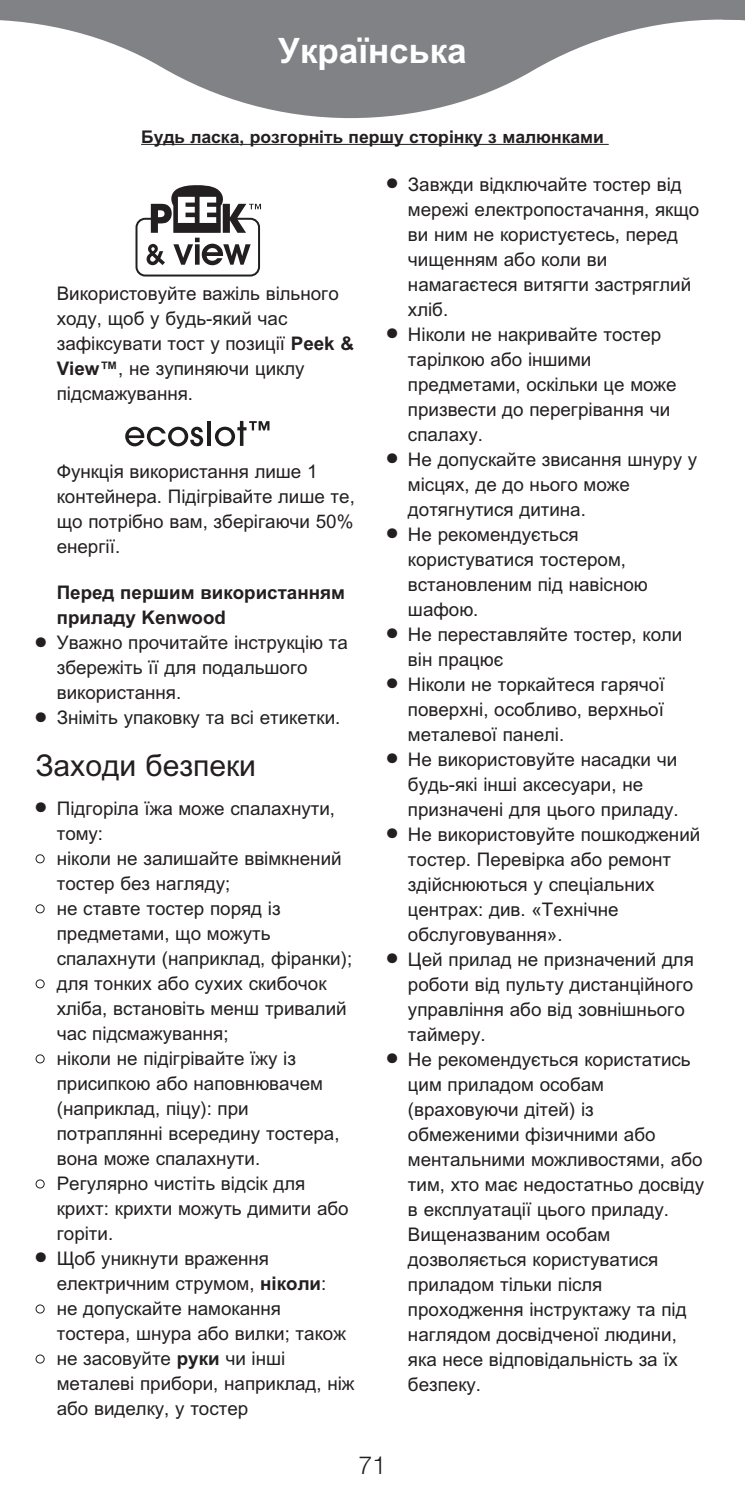
<style>
.page{position:relative;width:745px;height:1503px;background:#fff}
.page>*{position:absolute;margin:0;border:0;box-sizing:border-box;transform-origin:0 0}
.t1{font:700 35px "Arial Russian";color:#fff}
.t2{font:30px "Arial Russian";color:#231f20}
.t3{font:300 25px "Helvetica Neue";color:#231f20}
.t4{font:18.75px/25px "Arial Russian";color:#231f20}
.t5{font:700 18.75px/25px "Arial Russian";color:#231f20}
.t6{font:700 17.5px "Arial Russian";color:#231f20}
.s1{font-weight:700}
.s2{color:#fff}
</style>
<div class="page">
<svg style="left:125px;top:427px;width:78px;height:19px"></svg>
<hr style="left:207px;top:421px;width:3px;height:25px;background:#201d1e">
<svg style="left:215px;top:421px;width:54px;height:25px"></svg>
<svg style="left:0;top:0;width:744px;height:118px;fill:#808285"></svg>
<hr style="left:141px;top:144px;width:467px;height:1px;background:#231f20">
<div style="left:135px;top:218px;width:125px;height:58px;border:2px solid #231f20;border-radius:9px"></div>
<svg style="left:146px;top:185px;width:115px;height:80px"></svg>
<h1 class="t1" style="left:278px;top:38px;width:190px">Українська</h1>
<p class="t6" style="left:141px;top:130px;width:464px">Будь ласка, розгорніть першу сторінку з малюнками</p>
<p class="t4" style="left:57px;top:282px;width:298px">Використовуйте важіль вільного ходу, щоб у будь-який час зафіксувати тост у позиції <span class="s1">Peek &amp;<br>View™</span>, не зупиняючи циклу підсмажування.</p>
<p class="t4" style="left:57px;top:460px;width:299px">Функція використання лише 1 контейнера. Підігрівайте лише те, що потрібно вам, зберігаючи 50% енергії.</p>
<p class="t5" style="left:57px;top:582px;width:289px">Перед першим використанням приладу Kenwood</p>
<p class="t4" style="left:57px;top:632px;width:292px;text-indent:-21px">● Уважно прочитайте інструкцію та збережіть її для подальшого використання.</p>
<p class="t4" style="left:35px;top:707px;width:306px">● Зніміть упаковку та всі етикетки.</p>
<h2 class="t2" style="left:35px;top:754px;width:222px">Заходи безпеки</h2>
<p class="t4" style="left:57px;top:797px;width:279px;text-indent:-21px">● Підгоріла їжа може спалахнути, тому:</p>
<p class="t4" style="left:57px;top:847px;width:286px;text-indent:-21px"><span class="s2">●</span> ніколи не залишайте ввімкнений тостер без нагляду;</p>
<p class="t4" style="left:57px;top:897px;width:297px;text-indent:-21px"><span class="s2">●</span> не ставте тостер поряд із предметами, що можуть спалахнути (наприклад, фіранки);</p>
<p class="t4" style="left:57px;top:972px;width:291px;text-indent:-21px"><span class="s2">●</span> для тонких або сухих скибочок хліба, встановіть менш тривалий час підсмажування;</p>
<p class="t4" style="left:57px;top:1047px;width:284px;text-indent:-21px"><span class="s2">●</span> ніколи не підігрівайте їжу із присипкою або наповнювачем (наприклад, піцу): при потраплянні всередину тостера, вона може спалахнути.</p>
<p class="t4" style="left:57px;top:1172px;width:293px;text-indent:-21px"><span class="s2">●</span> Регулярно чистіть відсік для крихт: крихти можуть димити або горіти.</p>
<p class="t4" style="left:57px;top:1247px;width:271px;text-indent:-21px">● Щоб уникнути враження електричним струмом, <span class="s1">ніколи</span>:</p>
<p class="t4" style="left:57px;top:1297px;width:290px;text-indent:-21px"><span class="s2">●</span> не допускайте намокання тостера, шнура або вилки; також</p>
<p class="t4" style="left:57px;top:1347px;width:299px;text-indent:-21px"><span class="s2">●</span> не засовуйте <span class="s1">руки</span> чи інші металеві прибори, наприклад, ніж або виделку, у тостер</p>
<p class="t4" style="left:407px;top:173px;width:293px;text-indent:-21px">● Завжди відключайте тостер від мережі електропостачання, якщо ви ним не користуєтесь, перед чищенням або коли ви намагаєтеся витягти застряглий хліб.</p>
<p class="t4" style="left:407px;top:323px;width:270px;text-indent:-21px">● Ніколи не накривайте тостер тарілкою або іншими предметами, оскільки це може призвести до перегрівання чи спалаху.</p>
<p class="t4" style="left:407px;top:448px;width:290px;text-indent:-21px">● Не допускайте звисання шнуру у місцях, де до нього може дотягнутися дитина.</p>
<p class="t4" style="left:407px;top:523px;width:241px;text-indent:-21px">● Не рекомендується користуватися тостером, встановленим під навісною шафою.</p>
<p class="t4" style="left:407px;top:623px;width:276px;text-indent:-21px">● Не переставляйте тостер, коли він працює</p>
<p class="t4" style="left:407px;top:673px;width:258px;text-align:justify;text-indent:-21px">● Ніколи не торкайтеся гарячої поверхні, особливо, верхньої металевої панелі.</p>
<p class="t4" style="left:407px;top:748px;width:272px;text-indent:-21px">● Не використовуйте насадки чи будь-які інші аксесуари, не призначені для цього приладу.</p>
<p class="t4" style="left:407px;top:823px;width:294px;text-indent:-21px">● Не використовуйте пошкоджений тостер. Перевірка або ремонт здійснюються у спеціальних центрах: див. «Технічне обслуговування».</p>
<p class="t4" style="left:407px;top:948px;width:287px;text-indent:-21px">● Цей прилад не призначений для роботи від пульту дистанційного управління або від зовнішнього таймеру.</p>
<p class="t4" style="left:407px;top:1048px;width:297px;text-indent:-21px">● Не рекомендується користатись цим приладом особам (враховуючи дітей) із обмеженими фізичними або ментальними можливостями, або тим, хто має недостатньо досвіду в експлуатації цього приладу.<br>Вищеназваним особам дозволяється користуватися приладом тільки після проходження інструктажу та під наглядом досвідченої людини, яка несе відповідальність за їх безпеку.</p>
<h3 class="t3" style="left:358px;top:1455px;width:29px">71</h3>
</div>
